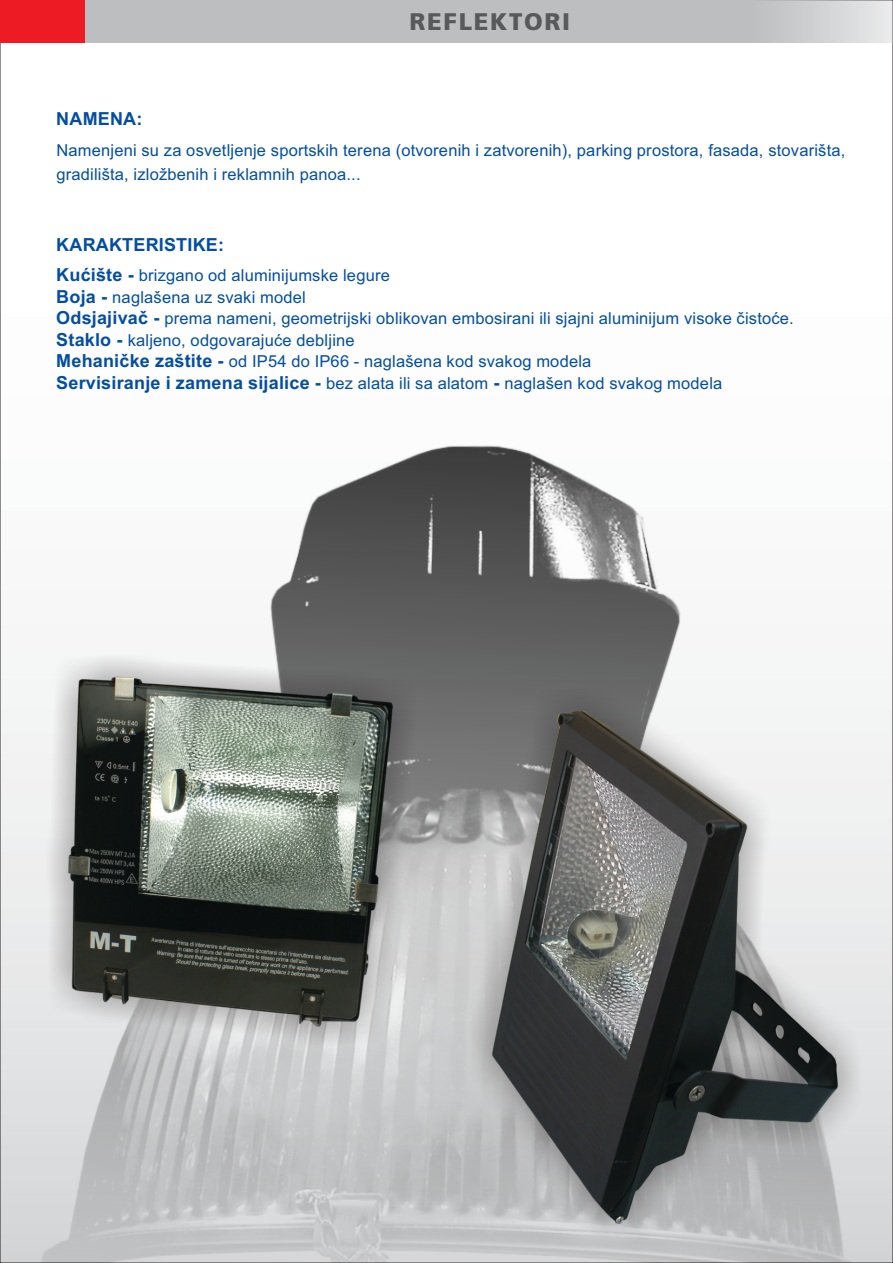
<style>
.page{position:relative;width:893px;height:1263px;background:#fff}
.page>*{position:absolute;margin:0;border:0;box-sizing:border-box;transform-origin:0 0}
.t1{font:900 24px "Frutiger";letter-spacing:.07em;color:#58595b}
.t2{font:700 18px "Arial";letter-spacing:.01em;color:#034ea2}
.t3{font:16.5px/21.6px "Arial";letter-spacing:.01em;color:#034ea2}
.s1{font-weight:700;font-size:18px}
</style>
<div class="page">
<div style="left:0;top:0;width:893px;height:1263px;background:linear-gradient(to bottom,#fff,#dcddde)"></div>
<div style="left:0;top:0;width:85px;height:43px;background:#ed1c24"></div>
<div style="left:85px;top:0;width:808px;height:43px;background:#bcbec0"></div>
<img style="left:38px;top:444px;width:836px;height:819px">
<img style="left:466px;top:685px;width:398px;height:565px">
<img style="left:44px;top:653px;width:374px;height:398px">
<p class="t2" style="left:56px;top:112px;width:88px">NAMENA:</p>
<h1 class="t1" style="left:410px;top:12px;width:162px">REFLEKTORI</h1>
<p class="t3" style="left:56px;top:139px;width:790px;line-height:24px">Namenjeni su za osvetljenje sportskih terena (otvorenih i zatvorenih), parking prostora, fasada, stovarišta, gradilišta, izložbenih i reklamnih panoa...</p>
<p class="t2" style="left:56px;top:238px;width:169px">KARAKTERISTIKE:</p>
<p class="t3" style="left:56px;top:266px;width:739px"><span class="s1">Kućište -</span> brizgano od aluminijumske legure<br><span class="s1">Boja -</span> naglašena uz svaki model<br><span class="s1">Odsjajivač -</span> prema nameni, geometrijski oblikovan embosirani ili sjajni aluminijum visoke čistoće.<br><span class="s1">Staklo -</span> kaljeno, odgovarajuće debljine<br><span class="s1">Mehaničke zaštite -</span> od IP54 do IP66 - naglašena kod svakog modela<br><span class="s1">Servisiranje i zamena sijalice -</span> bez alata ili sa alatom <span class="s1">-</span> naglašen kod svakog modela</p>
</div>
